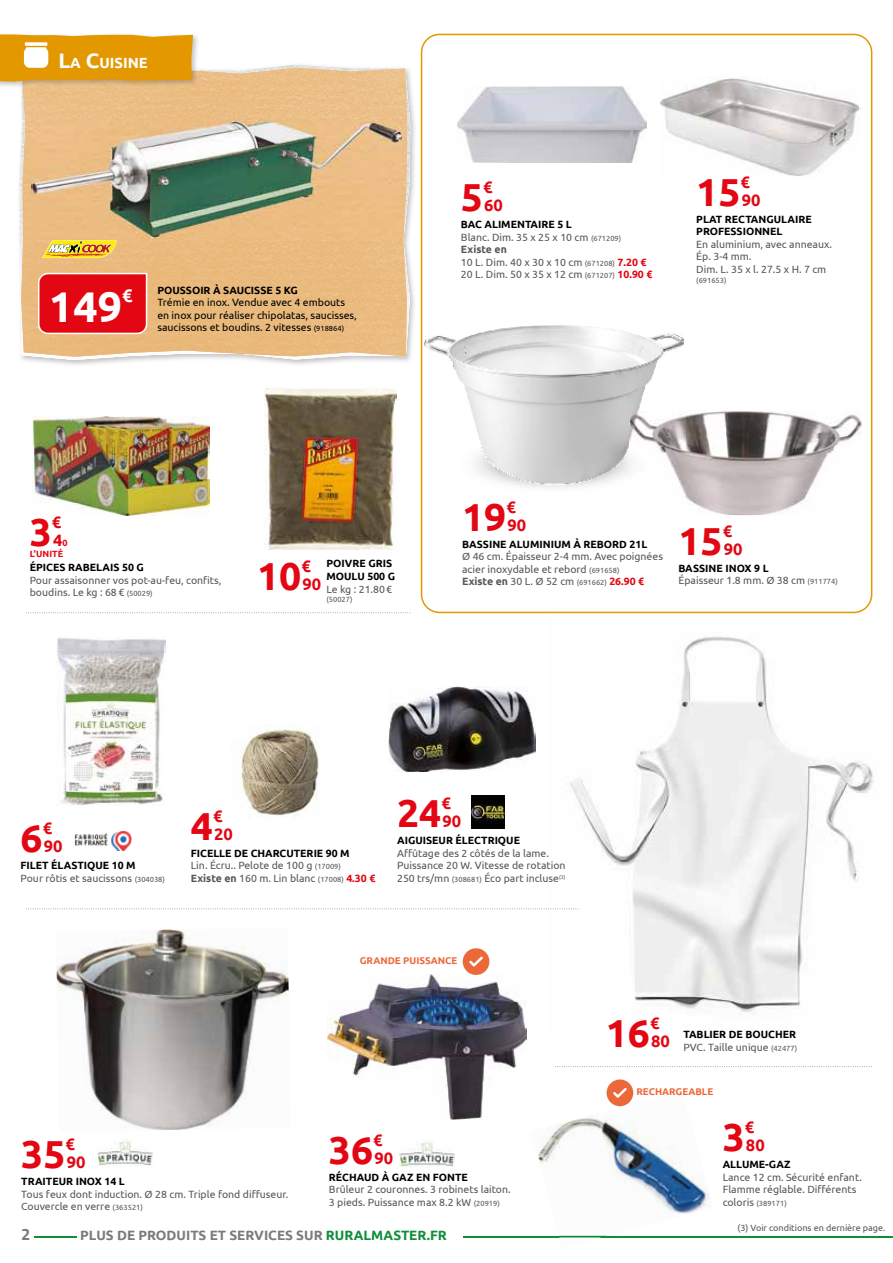
<style>
.page{position:relative;width:893px;height:1263px;background:#fff}
.page>*{position:absolute;margin:0;border:0;box-sizing:border-box;transform-origin:0 0}
.t1{font:700 42.9px "Ubuntu";color:#fff}
.t2{font:700 39px "Ubuntu";color:#e30613}
.t3{font:700 18.15px "Ubuntu";color:#fff}
.t4{font:700 16.5px/18px "Ubuntu";color:#e30613}
.t5{font:700 16.5px "Titillium Web";color:#7c7b7b}
.t6{font:700 14.7px "Ubuntu";color:#fff}
.t7{font:700 13.5px "Ubuntu";color:#7c7b7b}
.t8{font:10.5px/12.6px "Ubuntu";color:#575756}
.t9{font:700 10.5px/12.6px "Ubuntu";color:#000}
.t10{font:10.5px/12.6px "Ubuntu";color:#000}
.t11{font:700 9.75px "Ubuntu";color:#ec6839}
.t12{font:9px "Ubuntu";color:#575756}
.t13{font:700 9px "Ubuntu";color:#e30613}
.t14{font:7.5px "Ubuntu";color:#575756}
.s1{font-size:21px}
.s2{font-size:7.5px}
.s3{font-weight:700;color:#000}
.s4{font-weight:700}
.s5{font-weight:700;color:#e30613}
.s6{font-size:9px}
.s7{font-weight:400;color:#575756}
.s8{font-weight:400;font-size:7.5px;color:#575756}
.s9{font-size:10.5px}
.s10{color:#108e3a}
</style>
<div class="page">
<hr style="left:463px;top:1236px;width:429px;height:1px;background:#108e3a">
<hr style="left:34px;top:1236px;width:43px;height:1px;background:#108e3a">
<img style="left:24px;top:64px;width:391px;height:301px">
<img style="left:19px;top:65px;width:391px;height:295px">
<img style="left:21px;top:68px;width:386px;height:289px">
<img style="left:548px;top:613px;width:326px;height:399px">
<img style="left:0;top:35px;width:198px;height:51px">
<img style="left:21px;top:69px;width:179px;height:19px">
<svg style="left:0;top:34px;width:193px;height:48px;background:#e4a11b"></svg>
<img style="left:32px;top:121px;width:370px;height:116px">
<svg style="left:38px;top:273px;width:109px;height:61px;background:#e41723"></svg>
<svg style="left:42px;top:240px;width:75px;height:18px"></svg>
<img style="left:33px;top:417px;width:177px;height:99px">
<img style="left:264px;top:388px;width:133px;height:161px">
<img style="left:471px;top:795px;width:34px;height:33px">
<img style="left:399px;top:1141px;width:56px;height:26px">
<img style="left:97px;top:1140px;width:56px;height:26px">
<svg style="left:421px;top:34px;width:451px;height:579px"></svg>
<img style="left:57px;top:637px;width:108px;height:168px">
<img style="left:240px;top:729px;width:79px;height:90px">
<img style="left:56px;top:929px;width:233px;height:201px">
<img style="left:327px;top:974px;width:199px;height:145px">
<img style="left:531px;top:1091px;width:182px;height:147px">
<img style="left:559px;top:1236px;width:48px;height:1px">
<img style="left:389px;top:687px;width:146px;height:85px">
<svg style="left:26px;top:908px;width:552px;height:1px"></svg>
<svg style="left:555px;top:1066px;width:317px;height:1px"></svg>
<svg style="left:26px;top:612px;width:384px;height:1px"></svg>
<svg style="left:463px;top:948px;width:26px;height:27px"></svg>
<svg style="left:607px;top:1079px;width:26px;height:27px"></svg>
<img style="left:75px;top:830px;width:57px;height:21px">
<h3 class="t6" style="left:58px;top:54px;width:91px"><span class="s1">L</span>A <span class="s1">C</span>UISINE</h3>
<h3 class="t3" style="left:122px;top:284px;width:12px">€</h3>
<h1 class="t1" style="left:49px;top:280px;width:75px">149</h1>
<p class="t9" style="left:157px;top:283px;width:142px">POUSSOIR À SAUCISSE 5 KG</p>
<p class="t10" style="left:157px;top:296px;width:201px">Trémie en inox. Vendue avec 4 embouts en inox pour réaliser chipolatas, saucisses,</p>
<p class="t10" style="left:157px;top:321px;width:188px">saucissons et boudins. 2 vitesses <span class="s2">(918864)</span></p>
<h2 class="t2" style="left:461px;top:174px;width:24px">5</h2>
<h3 class="t4" style="left:483px;top:178px;width:21px">€<br>60</h3>
<h2 class="t2" style="left:696px;top:168px;width:46px">15</h2>
<h3 class="t4" style="left:741px;top:173px;width:21px">€<br>90</h3>
<p class="t8" style="left:461px;top:218px;width:193px"><span class="s3">BAC ALIMENTAIRE 5 L<br></span>Blanc. Dim. 35 x 25 x 10 cm <span class="s2">(671209)<br></span><span class="s4">Existe en<br></span>10 L. Dim. 40 x 30 x 10 cm <span class="s2">(671208)</span> <span class="s5">7.20 €<br></span>20 L. Dim. 50 x 35 x 12 cm <span class="s2">(671207)</span> <span class="s5">10.90 €</span></p>
<p class="t9" style="left:696px;top:212px;width:117px">PLAT RECTANGULAIRE<br>PROFESSIONNEL</p>
<p class="t8" style="left:696px;top:237px;width:137px">En aluminium, avec anneaux.<br>Ép. 3-4 mm.<br>Dim. L. 35 x l. 27.5 x H. 7 cm</p>
<p class="t14" style="left:696px;top:275px;width:32px">(691653)</p>
<h2 class="t2" style="left:30px;top:509px;width:24px">3</h2>
<h3 class="t4" style="left:52px;top:513px;width:17px">€<br>4<span class="s6">0</span></h3>
<p class="t13" style="left:30px;top:548px;width:35px">L'UNITÉ</p>
<p class="t9" style="left:30px;top:561px;width:116px">ÉPICES RABELAIS 50 G</p>
<p class="t8" style="left:30px;top:573px;width:193px">Pour assaisonner vos pot-au-feu, confits, boudins. Le kg : 68 € <span class="s2">(50029)</span></p>
<h2 class="t2" style="left:257px;top:552px;width:46px">10</h2>
<h3 class="t4" style="left:301px;top:556px;width:21px">€<br>90</h3>
<p class="t9" style="left:326px;top:557px;width:70px">POIVRE GRIS<br>MOULU 500 G</p>
<p class="t8" style="left:326px;top:582px;width:67px">Le kg : 21.80 €</p>
<p class="t14" style="left:326px;top:595px;width:28px">(50027)</p>
<h2 class="t2" style="left:462px;top:493px;width:46px">19</h2>
<h3 class="t4" style="left:506px;top:498px;width:21px">€<br>90</h3>
<p class="t9" style="left:462px;top:537px;width:187px">BASSINE ALUMINIUM À REBORD 21L</p>
<p class="t8" style="left:462px;top:550px;width:202px">Ø 46 cm. Épaisseur 2-4 mm. Avec poignées acier inoxydable et rebord <span class="s2">(691658)<br></span><span class="s4">Existe en</span> 30 L. Ø 52 cm <span class="s2">(691662)</span> <span class="s5">26.90 €</span></p>
<h2 class="t2" style="left:678px;top:517px;width:46px">15</h2>
<h3 class="t4" style="left:723px;top:522px;width:21px">€<br>90</h3>
<p class="t8" style="left:678px;top:561px;width:161px"><span class="s3">BASSINE INOX 9 L<br></span>Épaisseur 1.8 mm. Ø 38 cm <span class="s2">(911774)</span></p>
<h2 class="t2" style="left:21px;top:815px;width:24px">6</h2>
<h3 class="t4" style="left:43px;top:819px;width:21px">€<br>90</h3>
<h2 class="t2" style="left:191px;top:802px;width:24px">4</h2>
<h3 class="t4" style="left:213px;top:807px;width:21px">€<br>20</h3>
<p class="t8" style="left:21px;top:858px;width:146px"><span class="s3">FILET ÉLASTIQUE 10 M<br></span>Pour rôtis et saucissons <span class="s2">(304038)</span></p>
<p class="t8" style="left:191px;top:846px;width:186px"><span class="s3">FICELLE DE CHARCUTERIE 90 M<br></span>Lin. Écru.. Pelote de 100 g <span class="s2">(17009)<br></span><span class="s4">Existe en</span> 160 m. Lin blanc <span class="s2">(17008)</span> <span class="s5">4.30 €</span></p>
<h2 class="t2" style="left:397px;top:790px;width:46px">24</h2>
<h3 class="t4" style="left:441px;top:794px;width:21px">€<br>90</h3>
<p class="t9" style="left:397px;top:834px;width:124px">AIGUISEUR ÉLECTRIQUE</p>
<p class="t8" style="left:397px;top:846px;width:170px">Affûtage des 2 côtés de la lame.<br>Puissance 20 W. Vitesse de rotation<br>250 trs/mn <span class="s2">(308681)</span> Éco part incluse<sup>(3)</sup></p>
<p class="t11" style="left:360px;top:955px;width:99px">GRANDE PUISSANCE</p>
<h2 class="t2" style="left:606px;top:1010px;width:46px">16</h2>
<h3 class="t4" style="left:650px;top:1014px;width:21px">€<br>80</h3>
<p class="t9" style="left:683px;top:1028px;width:115px">TABLIER DE BOUCHER<br><span class="s7">PVC. Taille unique</span> <span class="s8">(42477)</span></p>
<p class="t11" style="left:636px;top:1086px;width:78px">RECHARGEABLE</p>
<h2 class="t2" style="left:21px;top:1131px;width:46px">35</h2>
<h3 class="t4" style="left:66px;top:1135px;width:21px">€<br>90</h3>
<h2 class="t2" style="left:329px;top:1126px;width:46px">36</h2>
<h3 class="t4" style="left:373px;top:1131px;width:21px">€<br>90</h3>
<h2 class="t2" style="left:723px;top:1114px;width:24px">3</h2>
<h3 class="t4" style="left:745px;top:1118px;width:21px">€<br>80</h3>
<p class="t9" style="left:723px;top:1158px;width:69px">ALLUME-GAZ</p>
<p class="t8" style="left:723px;top:1170px;width:141px">Lance 12 cm. Sécurité enfant.<br>Flamme réglable. Différents</p>
<p class="t14" style="left:723px;top:1199px;width:66px"><span class="s9">coloris</span> (389171)</p>
<p class="t12" style="left:737px;top:1222px;width:149px">(3) Voir conditions en dernière page.</p>
<p class="t9" style="left:329px;top:1170px;width:140px">RÉCHAUD À GAZ EN FONTE</p>
<p class="t8" style="left:329px;top:1183px;width:183px">Brûleur 2 couronnes. 3 robinets laiton.<br>3 pieds. Puissance max 8.2 kW <span class="s2">(20919)</span></p>
<p class="t8" style="left:817px;top:1183px;width:6px">f</p>
<p class="t9" style="left:21px;top:1175px;width:105px">TRAITEUR INOX 14 L</p>
<p class="t8" style="left:21px;top:1187px;width:269px">Tous feux dont induction. Ø 28 cm. Triple fond diffuseur.<br>Couvercle en verre <span class="s2">(363521)</span></p>
<h3 class="t5" style="left:21px;top:1222px;width:11px">2</h3>
<p class="t7" style="left:80px;top:1227px;width:368px">PLUS DE PRODUITS ET SERVICES SUR <span class="s10">RURALMASTER.FR</span></p>
</div>
